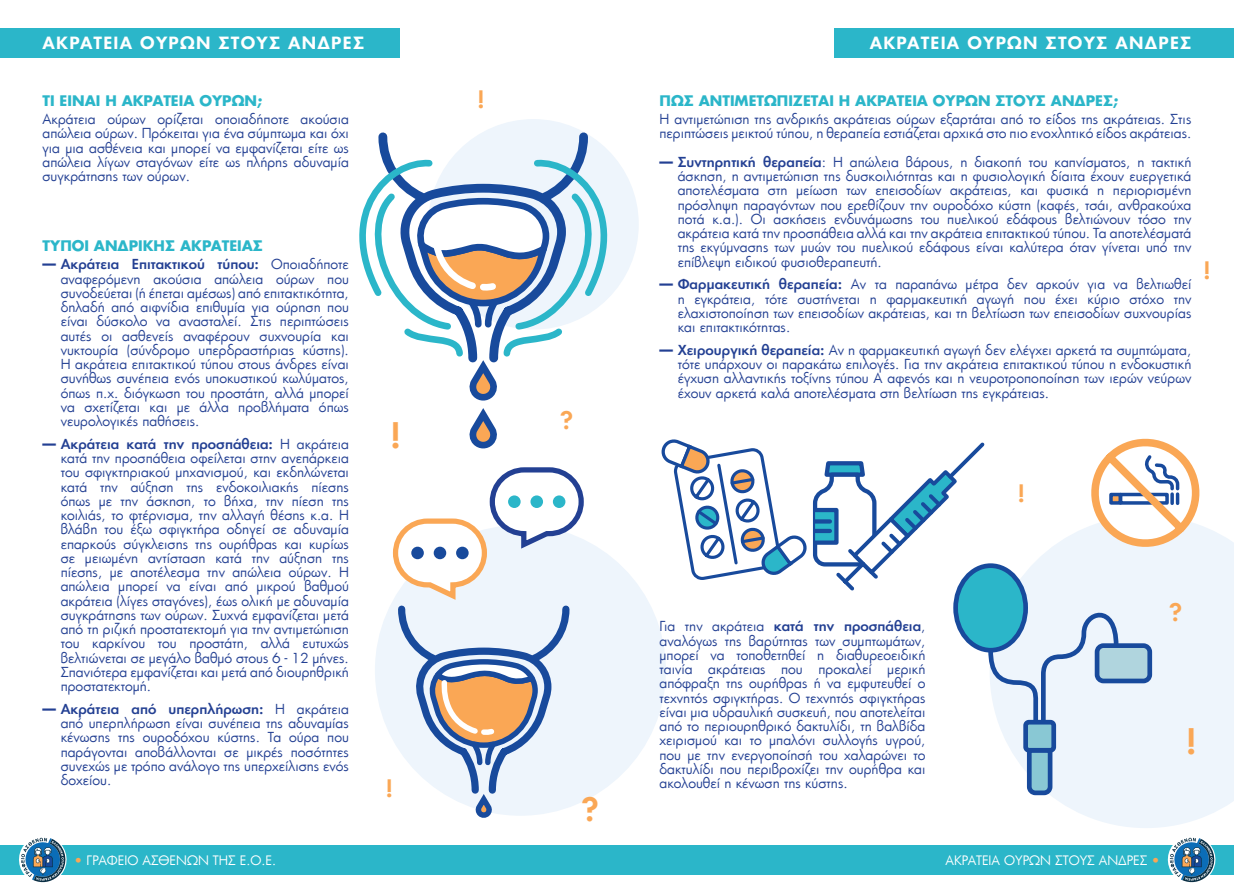
<style>
.page{position:relative;width:1234px;height:893px;background:#fff}
.page>*{position:absolute;margin:0;border:0;box-sizing:border-box;transform-origin:0 0}
.t1{font:500 34.35px "PF Futura Neu";color:#faa755}
.t2{font:500 31.65px "PF Futura Neu";color:#faa755}
.t3{font:500 23.85px "PF Futura Neu";color:#faa755}
.t4{font:500 23.4px "PF Futura Neu";color:#faa755}
.t5{font:600 16.5px "PF Futura Neu";letter-spacing:.075em;color:#fff}
.t6{font:700 14.25px "PF Futura Neu";color:#2bb6c9}
.t7{font:13.5px/14.2px "PF Futura Neu";color:#234093;text-align:justify}
.t8{font:12.75px "PF Futura Neu";color:#fff}
.s1{font-weight:700}
.s2{font-weight:500}
.s3{font-weight:500;color:#faa755}
</style>
<div class="page">
<div style="left:375px;top:525px;width:290px;height:291px;background:#eef5fc;border-radius:50%"></div>
<div style="left:428px;top:119px;width:210px;height:211px;background:#eef5fc;border-radius:50%"></div>
<svg style="left:996px;top:525px;width:237px;height:303px;fill:#eef5fc"></svg>
<svg style="left:1079px;top:438px;width:121px;height:121px"></svg>
<svg style="left:378px;top:128px;width:212px;height:321px"></svg>
<svg style="left:359px;top:157px;width:271px;height:203px"></svg>
<svg style="left:398px;top:605px;width:172px;height:213px"></svg>
<div style="left:492px;top:470px;width:89px;height:64px;background:#fff;border-radius:32px"></div>
<div style="left:489px;top:467px;width:94px;height:69px;border:5px solid #234093;border-radius:32px"></div>
<div style="left:530px;top:495px;width:13px;height:13px;background:#2bb6c9;border-radius:50%"></div>
<div style="left:508px;top:495px;width:12px;height:13px;background:#2bb6c9;border-radius:50%"></div>
<div style="left:552px;top:495px;width:13px;height:13px;background:#2bb6c9;border-radius:50%"></div>
<div style="left:395px;top:521px;width:89px;height:64px;background:#fff;border-radius:32px"></div>
<div style="left:393px;top:518px;width:94px;height:69px;border:5px solid #faa755;border-radius:32px"></div>
<div style="left:433px;top:547px;width:13px;height:12px;background:#184a9c;border-radius:50%"></div>
<div style="left:456px;top:547px;width:12px;height:12px;background:#184a9c;border-radius:50%"></div>
<div style="left:411px;top:547px;width:13px;height:12px;background:#184a9c;border-radius:50%"></div>
<svg style="left:661px;top:439px;width:324px;height:152px"></svg>
<div style="left:955px;top:566px;width:70px;height:84px;background:#2bb6c9;border-radius:50%"></div>
<div style="left:953px;top:563px;width:74px;height:90px;border:5px solid #184a9c;border-radius:50%"></div>
<svg style="left:985px;top:602px;width:135px;height:125px;background:#c5dded"></svg>
<div style="left:1096px;top:646px;width:53px;height:35px;background:#b0d5de;border-radius:6px"></div>
<div style="left:1094px;top:643px;width:57px;height:40px;border:5px solid #184a9c;border-radius:6px"></div>
<svg style="left:1024px;top:752px;width:30px;height:45px"></svg>
<div style="left:1025px;top:722px;width:28px;height:28px;background:#89c8d4;border-radius:3px"></div>
<div style="left:1023px;top:720px;width:32px;height:33px;border:5px solid #184a9c;border-radius:3px"></div>
<div style="left:0;top:28px;width:400px;height:29px;background:#2bb6c9"></div>
<div style="left:833px;top:28px;width:400px;height:29px;background:#2bb6c9"></div>
<div style="left:0;top:845px;width:1233px;height:29px;background:#2bb6c9"></div>
<svg style="left:16px;top:837px;width:53px;height:46px"></svg>
<svg style="left:1164px;top:837px;width:53px;height:46px"></svg>
<p class="t5" style="left:43px;top:32px;width:323px">ΑΚΡΆΤΕΙΑ ΟΎΡΩΝ ΣΤΟΥΣ ΆΝΔΡΕΣ</p>
<p class="t5" style="left:869px;top:32px;width:323px">ΑΚΡΆΤΕΙΑ ΟΎΡΩΝ ΣΤΟΥΣ ΆΝΔΡΕΣ</p>
<p class="t6" style="left:43px;top:91px;width:221px">ΤΙ ΕΊΝΑΙ Η ΑΚΡΆΤΕΙΑ ΟΎΡΩΝ;</p>
<p class="t7" style="left:43px;top:112px;width:308px">Ακράτεια ούρων ορίζεται οποιαδήποτε ακούσια απώλεια ούρων. Πρόκειται για ένα σύμπτωμα και όχι για μια ασθένεια και μπορεί να εμφανίζεται είτε ως απώλεια λίγων σταγόνων είτε ως πλήρης αδυναμία συγκράτησης των ούρων.</p>
<p class="t6" style="left:43px;top:236px;width:222px">ΤΎΠΟΙ ΑΝΔΡΙΚΉΣ ΑΚΡΆΤΕΙΑΣ</p>
<p class="t7" style="left:61px;top:257px;width:290px;text-indent:-18px"><span class="s1">—</span> <span class="s2">Ακράτεια Επιτακτικού τύπου:</span> Οποιαδήποτε αναφερόμενη ακούσια απώλεια ούρων που συνοδεύεται (ή έπεται αμέσως) από επιτακτικότητα, δηλαδή από αιφνίδια επιθυμία για ούρηση που είναι δύσκολο να ανασταλεί. Στις περιπτώσεις αυτές οι ασθενείς αναφέρουν συχνουρία και νυκτουρία (σύνδρομο υπερδραστήριας κύστης).<br>Η ακράτεια επιτακτικού τύπου στους άνδρες είναι συνήθως συνέπεια ενός υποκυστικού κωλύματος, όπως π.χ. διόγκωση του προστάτη, αλλά μπορεί να σχετίζεται και με άλλα προβλήματα όπως νευρολογικές παθήσεις.</p>
<p class="t7" style="left:61px;top:437px;width:290px;text-indent:-18px"><span class="s1">—</span> <span class="s2">Ακράτεια κατά την προσπάθεια:</span> Η ακράτεια κατά την προσπάθεια οφείλεται στην ανεπάρκεια του σφιγκτηριακού μηχανισμού, και εκδηλώνεται κατά την αύξηση της ενδοκοιλιακής πίεσης όπως με την άσκηση, το βήχα, την πίεση της κοιλιάς, το φτέρνισμα, την αλλαγή θέσης κ.α. Η βλάβη του έξω σφιγκτήρα οδηγεί σε αδυναμία επαρκούς σύγκλεισης της ουρήθρας και κυρίως σε μειωμένη αντίσταση κατά την αύξηση της πίεσης, με αποτέλεσμα την απώλεια ούρων. Η απώλεια μπορεί να είναι από μικρού βαθμού ακράτεια (λίγες σταγόνες), έως ολική με αδυναμία συγκράτησης των ούρων. Συχνά εμφανίζεται μετά από τη ριζική προστατεκτομή για την αντιμετώπιση του καρκίνου του προστάτη, αλλά ευτυχώς βελτιώνεται σε μεγάλο βαθμό στους 6 - 12 μήνες.<br>Σπανιότερα εμφανίζεται και μετά από διουρηθρική προστατεκτομή.</p>
<p class="t7" style="left:61px;top:702px;width:290px;text-indent:-18px"><span class="s1">—</span> <span class="s2">Ακράτεια από υπερπλήρωση:</span> Η ακράτεια από υπερπλήρωση είναι συνέπεια της αδυναμίας κένωσης της ουροδόχου κύστης. Τα ούρα που παράγονται αποβάλλονται σε μικρές ποσότητες συνεχώς με τρόπο ανάλογο της υπερχείλισης ενός δοχείου.</p>
<p class="t1" style="left:389px;top:413px;width:14px">!</p>
<p class="t4" style="left:385px;top:773px;width:10px">!</p>
<p class="t4" style="left:477px;top:84px;width:10px">!</p>
<p class="t3" style="left:560px;top:404px;width:14px">?</p>
<p class="t2" style="left:581px;top:788px;width:19px">?</p>
<p class="t6" style="left:659px;top:91px;width:460px">ΠΩΣ ΑΝΤΙΜΕΤΩΠΊΖΕΤΑΙ Η ΑΚΡΆΤΕΙΑ ΟΎΡΩΝ ΣΤΟΥΣ ΆΝΔΡΕΣ;</p>
<p class="t7" style="left:659px;top:112px;width:533px">H αντιμετώπιση της ανδρικής ακράτειας ούρων εξαρτάται από το είδος της ακράτειας. Στις περιπτώσεις μεικτού τύπου, η θεραπεία εστιάζεται αρχικά στο πιο ενοχλητικό είδος ακράτειας.</p>
<p class="t7" style="left:677px;top:155px;width:515px;text-indent:-18px"><span class="s1">—</span> <span class="s2">Συντηρητική θεραπεία</span>: Η απώλεια βάρους, η διακοπή του καπνίσματος, η τακτική άσκηση, η αντιμετώπιση της δυσκοιλιότητας και η φυσιολογική δίαιτα έχουν ευεργετικά αποτελέσματα στη μείωση των επεισοδίων ακράτειας, και φυσικά η περιορισμένη πρόσληψη παραγόντων που ερεθίζουν την ουροδόχο κύστη (καφές, τσάι, ανθρακούχα ποτά κ.α.). Οι ασκήσεις ενδυνάμωσης του πυελικού εδάφους βελτιώνουν τόσο την ακράτεια κατά την προσπάθεια αλλά και την ακράτεια επιτακτικού τύπου. Τα αποτελέσματά της εκγύμνασης των μυών του πυελικού εδάφους είναι καλύτερα όταν γίνεται υπό την επίβλεψη ειδικού φυσιοθεραπευτή.</p>
<p class="t7" style="left:677px;top:277px;width:515px;text-indent:-18px"><span class="s1">—</span> <span class="s2">Φαρμακευτική θεραπεία:</span> Αν τα παραπάνω μέτρα δεν αρκούν για να βελτιωθεί η εγκράτεια, τότε συστήνεται η φαρμακευτική αγωγή που έχει κύριο στόχο την ελαχιστοποίηση των επεισοδίων ακράτειας, και τη βελτίωση των επεισοδίων συχνουρίας και επιτακτικότητας.</p>
<p class="t7" style="left:677px;top:343px;width:515px;text-indent:-18px"><span class="s1">—</span> <span class="s2">Χειρουργική θεραπεία:</span> Αν η φαρμακευτική αγωγή δεν ελέγχει αρκετά τα συμπτώματα, τότε υπάρχουν οι παρακάτω επιλογές. Για την ακράτεια επιτακτικού τύπου η ενδοκυστική έγχυση αλλαντικής τοξίνης τύπου Α αφενός και η νευροτροποποίηση των ιερών νεύρων έχουν αρκετά καλά αποτελέσματα στη βελτίωση της εγκράτειας.</p>
<p class="t4" style="left:1202px;top:254px;width:10px">!</p>
<p class="t4" style="left:1017px;top:478px;width:10px">!</p>
<p class="t7" style="left:659px;top:619px;width:267px">Για την ακράτεια <span class="s2">κατά την προσπάθεια</span>, αναλόγως της βαρύτητας των συμπτωμάτων, μπορεί να τοποθετηθεί η διαθυρεοειδική ταινία ακράτειας που προκαλεί μερική απόφραξη της ουρήθρας ή να εμφυτευθεί ο τεχνητός σφιγκτήρας. Ο τεχνητός σφιγκτήρας είναι μια υδραυλική συσκευή, που αποτελείται από το περιουρηθρικό δακτυλίδι, τη βαλβίδα χειρισμού και το μπαλόνι συλλογής υγρού, που με την ενεργοποίησή του χαλαρώνει το δακτυλίδι που περιβροχίζει την ουρήθρα και ακολουθεί η κένωση της κύστης.</p>
<p class="t3" style="left:1168px;top:596px;width:14px">?</p>
<p class="t1" style="left:1184px;top:719px;width:14px">!</p>
<p class="t8" style="left:74px;top:852px;width:203px"><span class="s3">•</span> ΓΡΑΦΕΙΟ ΑΣΘΕΝΩΝ ΤΗΣ Ε.Ο.Ε.</p>
<p class="t8" style="left:945px;top:852px;width:216px">ΑΚΡΆΤΕΙΑ ΟΎΡΩΝ ΣΤΟΥΣ ΆΝΔΡΕΣ <span class="s3">•</span></p>
</div>
